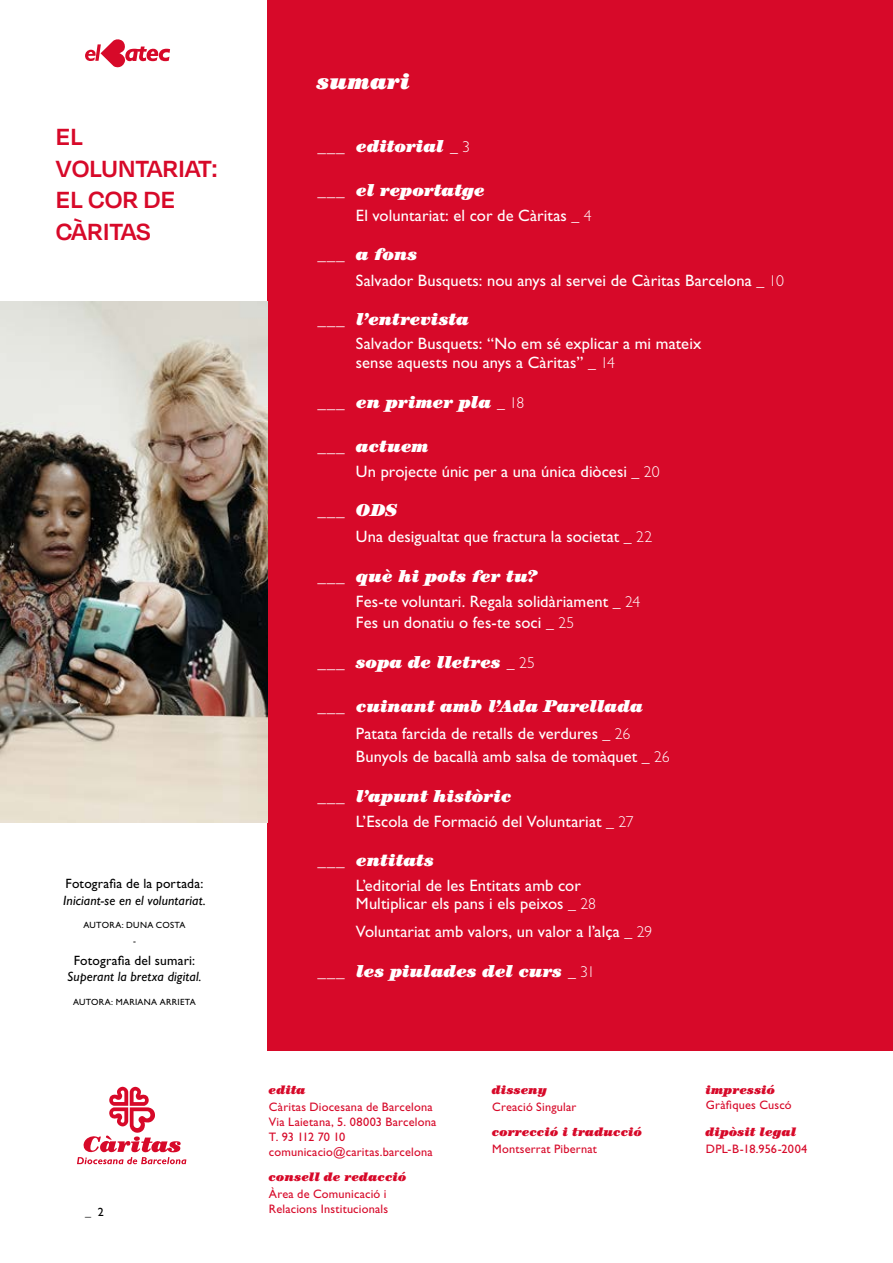
<style>
.page{position:relative;width:893px;height:1263px;background:#fff}
.page>*{position:absolute;margin:0;border:0;box-sizing:border-box;transform-origin:0 0}
.t1{font:600 27px/31.5px "Degular";color:#d70929}
.t2{font:italic 900 22.5px "Century Std";letter-spacing:.015em;color:#fff}
.t3{font:italic 900 17.25px "Century Std";color:#fff}
.t4{font:16.5px/18.9px "Gill Sans Std";letter-spacing:.005em;color:#fff}
.t5{font:italic 13.5px "Gill Sans Std";letter-spacing:.01em;color:#000}
.t6{font:13.5px "Gill Sans Std";letter-spacing:.015em;color:#000}
.t7{font:12.3px/15px "Gill Sans Std";letter-spacing:.015em;color:#d70929}
.t8{font:italic 900 12.3px "Century Std";letter-spacing:.01em;color:#d70929}
.t9{font:12px "Gill Sans Std";color:#000}
.t10{font:9px/16.2px "Gill Sans Std";letter-spacing:.03em;color:#000;text-align:center}
.s1{font-family:"Gill Sans Std";font-weight:300;font-style:normal;font-size:15.75px}
.s2{font-weight:300;font-size:15.75px}
</style>
<div class="page">
<div style="left:268px;top:0;width:625px;height:1050px;background:#d70929"></div>
<img style="left:0;top:302px;width:268px;height:521px">
<svg style="left:77px;top:1086px;width:109px;height:78px"></svg>
<svg style="left:85px;top:39px;width:85px;height:28px"></svg>
<h1 class="t1" style="left:56px;top:120px;width:163px">EL<br>VOLUNTARIAT:<br>EL COR DE<br>CÀRITAS</h1>
<p class="t6" style="left:65px;top:876px;width:139px">Fotografia de la portada:</p>
<p class="t5" style="left:63px;top:892px;width:144px">Iniciant-se en el voluntariat.</p>
<p class="t10" style="left:84px;top:917px;width:103px">AUTORA: DUNA COSTA -</p>
<p class="t6" style="left:74px;top:952px;width:123px">Fotografia del sumari:</p>
<p class="t5" style="left:67px;top:969px;width:136px">Superant la bretxa digital.</p>
<p class="t10" style="left:73px;top:993px;width:124px">AUTORA: MARIANA ARRIETA</p>
<p class="t9" style="left:85px;top:1205px;width:20px">_ 2</p>
<h2 class="t2" style="left:318px;top:67px;width:94px">sumari</h2>
<p class="t3" style="left:318px;top:136px;width:154px">___ editorial <span class="s1">_ 3</span></p>
<p class="t3" style="left:318px;top:179px;width:169px">___ el reportatge</p>
<p class="t4" style="left:356px;top:206px;width:237px">El voluntariat: el cor de Càritas <span class="s2">_ 4</span></p>
<p class="t3" style="left:318px;top:244px;width:102px">___ a fons</p>
<p class="t4" style="left:356px;top:271px;width:429px">Salvador Busquets: nou anys al servei de Càritas Barcelona <span class="s2">_ 10</span></p>
<p class="t3" style="left:318px;top:309px;width:153px">___ l’entrevista</p>
<p class="t4" style="left:356px;top:334px;width:347px">Salvador Busquets: “No em sé explicar a mi mateix sense aquests nou anys a Càritas” <span class="s2">_ 14</span></p>
<p class="t3" style="left:318px;top:392px;width:208px">___ en primer pla <span class="s1">_ 18</span></p>
<p class="t3" style="left:318px;top:435px;width:113px">___ actuem</p>
<p class="t4" style="left:356px;top:462px;width:305px">Un projecte únic per a una única diòcesi <span class="s2">_ 20</span></p>
<p class="t3" style="left:318px;top:500px;width:82px">___ ODS</p>
<p class="t4" style="left:356px;top:527px;width:298px">Una desigualtat que fractura la societat <span class="s2">_ 22</span></p>
<p class="t3" style="left:318px;top:565px;width:222px">___ què hi pots fer tu?</p>
<p class="t4" style="left:356px;top:591px;width:286px;line-height:21px">Fes-te voluntari. Regala solidàriament <span class="s2">_ 24<br></span>Fes un donatiu o fes-te soci <span class="s2">_ 25</span></p>
<p class="t3" style="left:318px;top:652px;width:219px">___ sopa de lletres <span class="s1">_ 25</span></p>
<p class="t3" style="left:318px;top:695px;width:327px">___ cuinant amb l’Ada Parellada</p>
<p class="t4" style="left:356px;top:722px;width:315px;line-height:23.1px">Patata farcida de retalls de verdures <span class="s2">_ 26<br></span>Bunyols de bacallà amb salsa de tomàquet <span class="s2">_ 26</span></p>
<p class="t3" style="left:318px;top:785px;width:196px">___ l’apunt històric</p>
<p class="t4" style="left:356px;top:812px;width:279px">L’Escola de Formació del Voluntariat <span class="s2">_ 27</span></p>
<p class="t3" style="left:318px;top:850px;width:118px">___ entitats</p>
<p class="t4" style="left:356px;top:875px;width:242px">L’editorial de les Entitats amb cor<br>Multiplicar els pans i els peixos <span class="s2">_ 28</span></p>
<p class="t4" style="left:356px;top:922px;width:298px">Voluntariat amb valors, un valor a l’alça <span class="s2">_ 29</span></p>
<p class="t3" style="left:318px;top:961px;width:279px">___ les piulades del curs <span class="s1">_ 31</span></p>
<p class="t8" style="left:269px;top:1082px;width:38px">edita</p>
<p class="t7" style="left:269px;top:1100px;width:169px">Càritas Diocesana de Barcelona<br>Via Laietana, 5. 08003 Barcelona<br>T. 93 112 70 10 comunicacio@caritas.barcelona</p>
<p class="t8" style="left:269px;top:1169px;width:139px">consell de redacció</p>
<p class="t7" style="left:269px;top:1186px;width:121px">Àrea de Comunicació i<br>Relacions Institucionals</p>
<p class="t8" style="left:492px;top:1082px;width:56px">disseny</p>
<p class="t7" style="left:492px;top:1100px;width:86px">Creació Singular</p>
<p class="t8" style="left:492px;top:1124px;width:152px">correcció i traducció</p>
<p class="t7" style="left:492px;top:1141px;width:106px">Montserrat Pibernat</p>
<p class="t8" style="left:706px;top:1082px;width:71px">impressió</p>
<p class="t7" style="left:706px;top:1097px;width:87px">Gràfiques Cuscó</p>
<p class="t8" style="left:706px;top:1124px;width:92px">dipòsit legal</p>
<p class="t7" style="left:706px;top:1141px;width:103px">DPL-B-18.956-2004</p>
</div>
